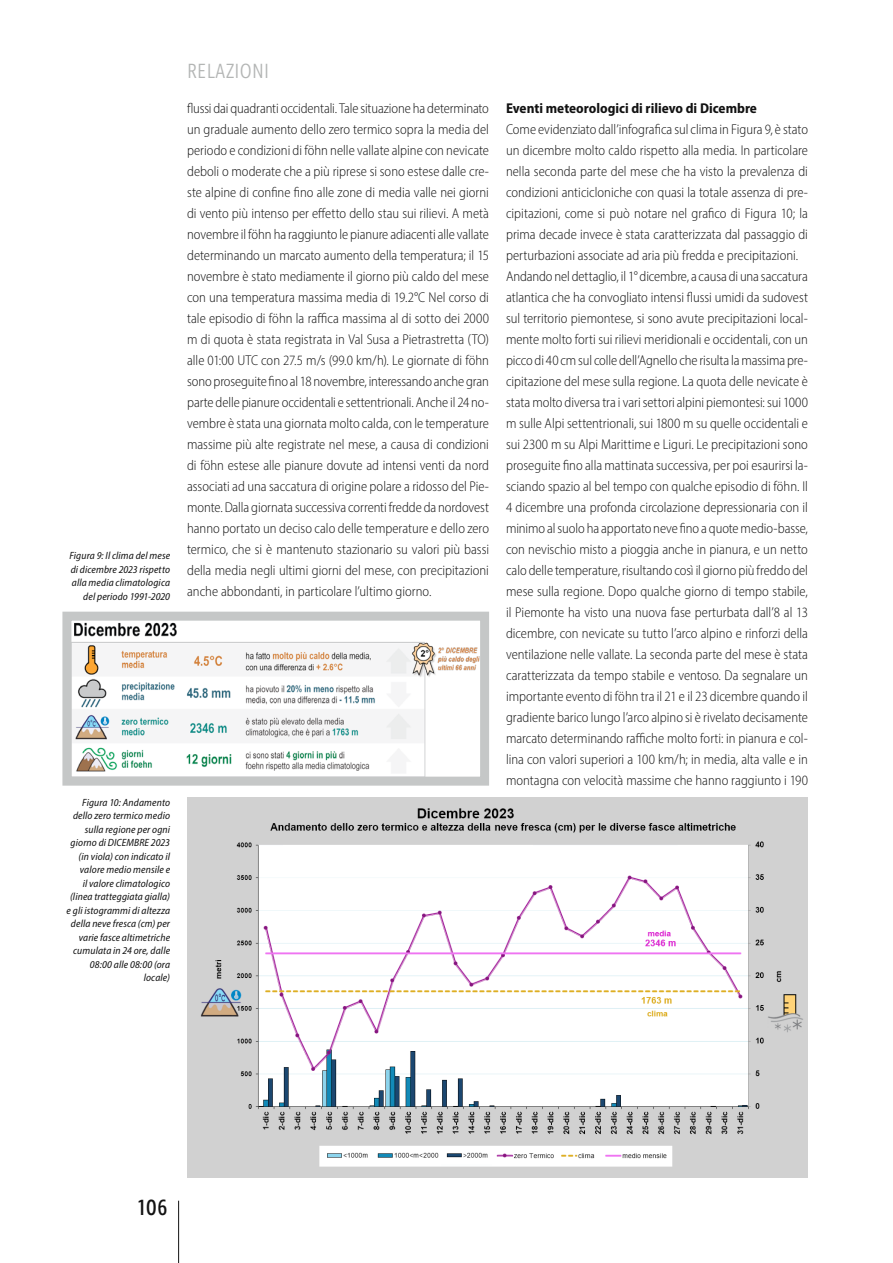
<style>
.page{position:relative;width:893px;height:1263px;background:#fff}
.page>*{position:absolute;margin:0;border:0;box-sizing:border-box;transform-origin:0 0}
.t1{font:22.5px "Ingra Cd";color:#121212}
.t2{font:300 21px "Ingra Cd";letter-spacing:.01em;color:#b3b5b4}
.t3{font:300 semi-condensed 14.25px/21px "Myriad Pro";color:#121212;text-align:justify}
.t4{font:700 semi-condensed 14.25px "Myriad Pro";color:#121212}
.t5{font:italic semi-condensed 10.5px/13.5px "Myriad Pro";letter-spacing:.015em;color:#121212;text-align:right}
</style>
<div class="page">
<hr style="left:178px;top:1201px;width:1px;height:62px;background:#121212">
<svg style="left:62px;top:611px;width:427px;height:175px"></svg>
<img style="left:187px;top:798px;width:621px;height:380px">
<p class="t5" style="left:69px;top:549px;width:102px">Figura 9: Il clima del mese di dicembre 2023 rispetto alla media climatologica del periodo 1991-2020</p>
<p class="t5" style="left:67px;top:795px;width:105px">Figura 10: Andamento dello zero termico medio sulla regione per ogni giorno di DICEMBRE 2023 (in viola) con indicato il valore medio mensile e<br>il valore climatologico (linea tratteggiata gialla) e gli istogrammi di altezza della neve fresca (cm) per varie fasce altimetriche cumulata in 24 ore, dalle<br>08:00 alle 08:00 (ora locale)</p>
<h2 class="t2" style="left:187px;top:58px;width:83px">RELAZIONI</h2>
<p class="t3" style="left:187px;top:97px;width:303px">flussi dai quadranti occidentali. Tale situazione ha determinato un graduale aumento dello zero termico sopra la media del periodo e condizioni di föhn nelle vallate alpine con nevicate deboli o moderate che a più riprese si sono estese dalle cre&shy;ste alpine di confine fino alle zone di media valle nei giorni di vento più intenso per effetto dello stau sui rilievi. A metà novembre il föhn ha raggiunto le pianure adiacenti alle vallate determinando un marcato aumento della temperatura; il 15 novembre è stato mediamente il giorno più caldo del mese con una temperatura massima media di 19.2°C Nel corso di tale episodio di föhn la raffica massima al di sotto dei 2000 m di quota è stata registrata in Val Susa a Pietrastretta (TO) alle 01:00 UTC con 27.5 m/s (99.0 km/h). Le giornate di föhn sono proseguite fino al 18 novembre, interessando anche gran parte delle pianure occidentali e settentrionali. Anche il 24 no&shy;vembre è stata una giornata molto calda, con le temperature massime più alte registrate nel mese, a causa di condizioni di föhn estese alle pianure dovute ad intensi venti da nord associati ad una saccatura di origine polare a ridosso del Pie&shy;monte. Dalla giornata successiva correnti fredde da nordovest hanno portato un deciso calo delle temperature e dello zero termico, che si è mantenuto stazionario su valori più bassi della media negli ultimi giorni del mese, con precipitazioni anche abbondanti, in particolare l’ultimo giorno.</p>
<p class="t4" style="left:506px;top:99px;width:252px">Eventi meteorologici di rilievo di Dicembre</p>
<p class="t3" style="left:506px;top:118px;width:303px;text-align:left">Come evidenziato dall’infografica sul clima in Figura 9, è stato un dicembre molto caldo rispetto alla media. In particolare nella seconda parte del mese che ha visto la prevalenza di condizioni anticicloniche con quasi la totale assenza di pre&shy;cipitazioni, come si può notare nel grafico di Figura 10; la prima decade invece è stata caratterizzata dal passaggio di perturbazioni associate ad aria più fredda e precipitazioni.<br>Andando nel dettaglio, il 1° dicembre, a causa di una saccatura atlantica che ha convogliato intensi flussi umidi da sudovest sul territorio piemontese, si sono avute precipitazioni local&shy;mente molto forti sui rilievi meridionali e occidentali, con un picco di 40 cm sul colle dell’Agnello che risulta la massima pre&shy;cipitazione del mese sulla regione. La quota delle nevicate è stata molto diversa tra i vari settori alpini piemontesi: sui 1000 m sulle Alpi settentrionali, sui 1800 m su quelle occidentali e sui 2300 m su Alpi Marittime e Liguri. Le precipitazioni sono proseguite fino alla mattinata successiva, per poi esaurirsi la&shy;sciando spazio al bel tempo con qualche episodio di föhn. Il 4 dicembre una profonda circolazione depressionaria con il minimo al suolo ha apportato neve fino a quote medio-basse, con nevischio misto a pioggia anche in pianura, e un netto calo delle temperature, risultando così il giorno più freddo del mese sulla regione. Dopo qualche giorno di tempo stabile, il Piemonte ha visto una nuova fase perturbata dall’8 al 13 dicembre, con nevicate su tutto l’arco alpino e rinforzi della ventilazione nelle vallate. La seconda parte del mese è stata caratterizzata da tempo stabile e ventoso. Da segnalare un importante evento di föhn tra il 21 e il 23 dicembre quando il gradiente barico lungo l’arco alpino si è rivelato decisamente marcato determinando raffiche molto forti: in pianura e col&shy;lina con valori superiori a 100 km/h; in media, alta valle e in montagna con velocità massime che hanno raggiunto i 190</p>
<h1 class="t1" style="left:138px;top:1193px;width:31px">106</h1>
</div>
